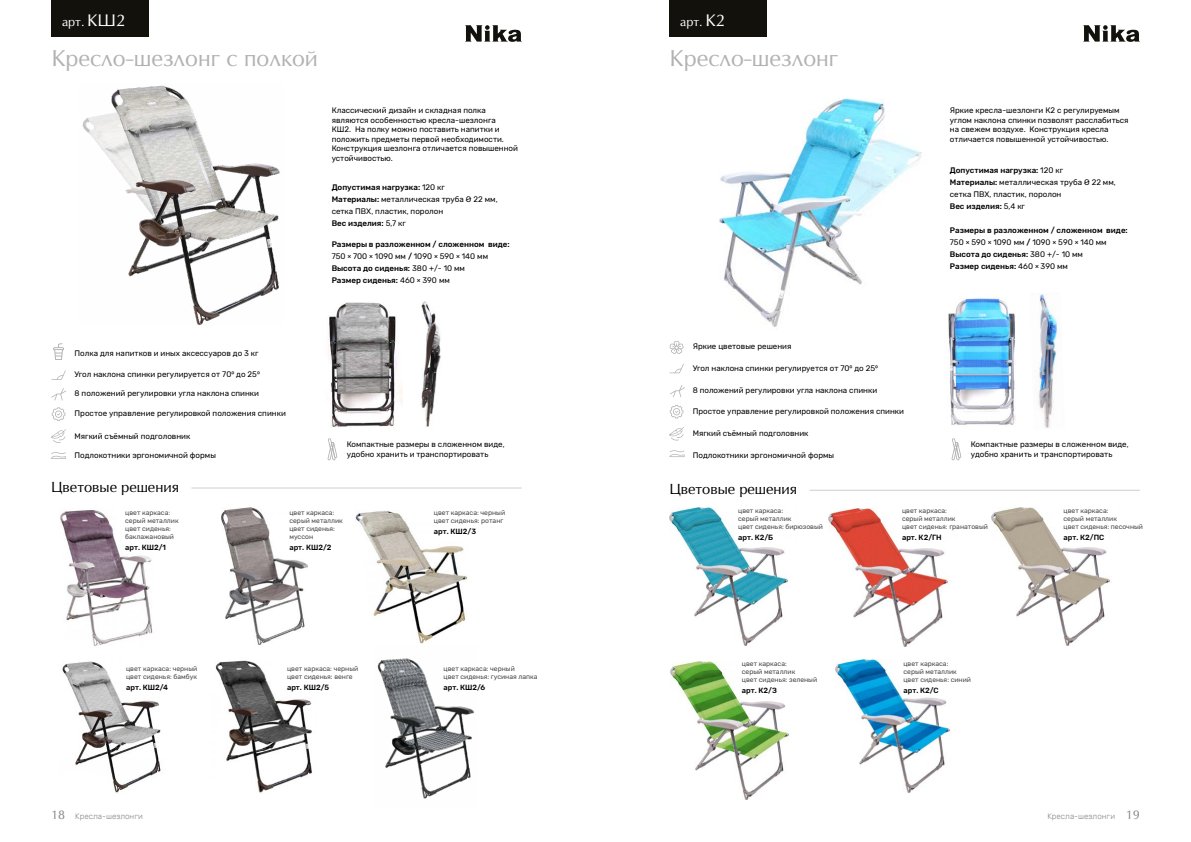
<style>
.page{position:relative;width:1191px;height:842px;background:#fff}
.page>*{position:absolute;margin:0;border:0;box-sizing:border-box;transform-origin:0 0}
.t1{font:22px "Opium New C";color:#b3b2b2}
.t2{font:14px "Opium New C";color:#000}
.t3{font:12px "Opium New";color:#fff}
.t4{font:8px/9.6px "Rubik";color:#000}
.t5{font:500 8px/12px "Rubik";color:#000}
.t6{font:300 8px "Rubik";color:#878787}
.t7{font:500 7.5px "Rubik";color:#000}
.t8{font:6.8px/8.2px "Rubik";color:#454444}
.s1{font-size:16px}
.s2{font-weight:500}
.s3{font-weight:400}
.s4{font-weight:400;font-size:7px}
.s5{font-family:"Opium New C";font-weight:400;font-size:12px}
</style>
<div class="page">
<img style="left:719px;top:98px;width:203px;height:229px">
<svg style="left:1083px;top:25px;width:57px;height:17px"></svg>
<svg style="left:465px;top:25px;width:57px;height:17px"></svg>
<div style="left:51px;top:0;width:97px;height:37px;background:#12110c"></div>
<div style="left:669px;top:0;width:97px;height:37px;background:#12110c"></div>
<img style="left:835px;top:659px;width:115px;height:133px">
<img style="left:670px;top:661px;width:119px;height:138px">
<img style="left:991px;top:507px;width:119px;height:139px">
<img style="left:828px;top:508px;width:120px;height:138px">
<img style="left:669px;top:507px;width:119px;height:139px">
<img style="left:1038px;top:294px;width:20px;height:134px">
<img style="left:948px;top:297px;width:68px;height:128px">
<img style="left:329px;top:302px;width:73px;height:125px">
<img style="left:421px;top:301px;width:20px;height:126px">
<img style="left:377px;top:658px;width:97px;height:141px">
<img style="left:62px;top:661px;width:99px;height:132px">
<img style="left:355px;top:510px;width:112px;height:134px">
<img style="left:221px;top:507px;width:87px;height:138px">
<img style="left:60px;top:510px;width:93px;height:136px">
<img style="left:215px;top:660px;width:97px;height:133px">
<hr style="left:191px;top:487px;width:331px;height:1px;background:#000">
<hr style="left:809px;top:490px;width:331px;height:1px;background:#000">
<img style="left:82px;top:85px;width:198px;height:240px">
<svg style="left:51px;top:429px;width:15px;height:14px"></svg>
<svg style="left:52px;top:407px;width:13px;height:14px"></svg>
<svg style="left:53px;top:343px;width:11px;height:17px"></svg>
<svg style="left:51px;top:370px;width:15px;height:10px"></svg>
<svg style="left:669px;top:427px;width:15px;height:13px"></svg>
<svg style="left:670px;top:405px;width:13px;height:13px"></svg>
<svg style="left:669px;top:341px;width:15px;height:13px"></svg>
<svg style="left:669px;top:364px;width:15px;height:9px"></svg>
<svg style="left:51px;top:388px;width:15px;height:13px"></svg>
<svg style="left:670px;top:385px;width:15px;height:12px"></svg>
<svg style="left:51px;top:452px;width:15px;height:7px"></svg>
<svg style="left:669px;top:450px;width:15px;height:7px"></svg>
<svg style="left:327px;top:438px;width:10px;height:22px"></svg>
<svg style="left:951px;top:438px;width:10px;height:22px"></svg>
<h3 class="t3" style="left:62px;top:14px;width:65px">арт. <span class="s1">КШ2</span></h3>
<h3 class="t3" style="left:680px;top:14px;width:46px">арт. <span class="s1">К2</span></h3>
<h1 class="t1" style="left:51px;top:44px;width:268px">Кресло-шезлонг с полкой</h1>
<h1 class="t1" style="left:669px;top:44px;width:170px">Кресло-шезлонг</h1>
<p class="t4" style="left:75px;top:349px;width:186px">Полка для напитков и иных аксессуаров до 3 кг</p>
<p class="t4" style="left:75px;top:370px;width:187px">Угол наклона спинки регулируется от 700 до 250</p>
<p class="t4" style="left:332px;top:106px;width:188px">Классический дизайн и складная полка являются особенностью кресла-шезлонга<br>КШ2. На полку можно поставить напитки и положить предметы первой необходимости.<br>Конструкция шезлонга отличается повышенной устойчивостью.</p>
<p class="t4" style="left:950px;top:106px;width:180px">Яркие кресла-шезлонги К2 с регулируемым углом наклона спинки позволят расслабиться на свежем воздухе. Конструкция кресла отличается повышенной устойчивостью.</p>
<p class="t4" style="left:332px;top:182px;width:167px;line-height:12px"><span class="s2">Допустимая нагрузка:</span> 120 кг<br><span class="s2">Материалы:</span> металлическая труба Ø 22 мм, сетка ПВХ, пластик, поролон<br><span class="s2">Вес изделия:</span> 5,7 кг</p>
<p class="t4" style="left:950px;top:165px;width:167px;line-height:12px"><span class="s2">Допустимая нагрузка:</span> 120 кг<br><span class="s2">Материалы:</span> металлическая труба Ø 22 мм, сетка ПВХ, пластик, поролон<br><span class="s2">Вес изделия:</span> 5,4 кг</p>
<p class="t5" style="left:950px;top:224px;width:179px">Размеры в разложенном / сложенном виде:<br><span class="s3">750</span> <span class="s4">×</span> <span class="s3">590</span> <span class="s4">×</span> <span class="s3">1090 мм</span> / <span class="s3">1090</span> <span class="s4">×</span> <span class="s3">590</span> <span class="s4">×</span> <span class="s3">140 мм </span>Высота до сиденья: <span class="s3">380 +/- 10 мм<br></span>Размер сиденья: <span class="s3">460</span> <span class="s4">×</span> <span class="s3">390 мм</span></p>
<p class="t5" style="left:332px;top:239px;width:179px">Размеры в разложенном / сложенном виде:<br><span class="s3">750</span> <span class="s4">×</span> <span class="s3">700</span> <span class="s4">×</span> <span class="s3">1090 мм</span> / <span class="s3">1090</span> <span class="s4">×</span> <span class="s3">590</span> <span class="s4">×</span> <span class="s3">140 мм </span>Высота до сиденья: <span class="s3">380 +/- 10 мм<br></span>Размер сиденья: <span class="s3">460</span> <span class="s4">×</span> <span class="s3">390 мм</span></p>
<p class="t4" style="left:693px;top:342px;width:100px">Яркие цветовые решения</p>
<p class="t4" style="left:693px;top:363px;width:187px">Угол наклона спинки регулируется от 700 до 250</p>
<p class="t4" style="left:75px;top:389px;width:186px">8 положений регулировки угла наклона спинки</p>
<p class="t4" style="left:693px;top:385px;width:186px">8 положений регулировки угла наклона спинки</p>
<p class="t4" style="left:75px;top:431px;width:117px">Мягкий съёмный подголовник</p>
<p class="t4" style="left:693px;top:429px;width:117px">Мягкий съёмный подголовник</p>
<p class="t4" style="left:693px;top:450px;width:143px">Подлокотники эргономичной формы</p>
<p class="t4" style="left:693px;top:407px;width:213px">Простое управление регулировкой положения спинки</p>
<p class="t4" style="left:75px;top:409px;width:213px">Простое управление регулировкой положения спинки</p>
<p class="t4" style="left:75px;top:451px;width:143px">Подлокотники эргономичной формы</p>
<p class="t4" style="left:347px;top:440px;width:159px">Компактные размеры в сложенном виде, удобно хранить и транспортировать</p>
<p class="t4" style="left:970px;top:440px;width:159px">Компактные размеры в сложенном виде, удобно хранить и транспортировать</p>
<h2 class="t2" style="left:51px;top:478px;width:129px">Цветовые решения</h2>
<h2 class="t2" style="left:669px;top:480px;width:129px">Цветовые решения</h2>
<p class="t8" style="left:125px;top:508px;width:55px">цвет каркаса: серый металлик цвет сиденья: баклажановый</p>
<p class="t7" style="left:125px;top:543px;width:42px">арт. КШ2/1</p>
<p class="t8" style="left:289px;top:508px;width:55px">цвет каркаса: серый металлик цвет сиденья: муссон</p>
<p class="t7" style="left:289px;top:543px;width:43px">арт. КШ2/2</p>
<p class="t8" style="left:434px;top:508px;width:73px">цвет каркаса: черный цвет сиденья: ротанг</p>
<p class="t7" style="left:434px;top:527px;width:44px">арт. КШ2/3</p>
<p class="t8" style="left:738px;top:506px;width:86px">цвет каркаса:<br>серый металлик<br>цвет сиденья: бирюзовый</p>
<p class="t7" style="left:738px;top:533px;width:36px">арт. К2/Б</p>
<p class="t8" style="left:902px;top:506px;width:87px">цвет каркаса:<br>серый металлик<br>цвет сиденья: гранатовый</p>
<p class="t7" style="left:902px;top:533px;width:41px">арт. К2/ГН</p>
<p class="t8" style="left:1063px;top:506px;width:81px">цвет каркаса:<br>серый металлик<br>цвет сиденья: песочный</p>
<p class="t7" style="left:1063px;top:533px;width:42px">арт. К2/ПС</p>
<p class="t8" style="left:126px;top:664px;width:73px">цвет каркаса: черный цвет сиденья: бамбук</p>
<p class="t7" style="left:126px;top:683px;width:43px">арт. КШ2/4</p>
<p class="t8" style="left:287px;top:664px;width:73px">цвет каркаса: черный цвет сиденья: венге</p>
<p class="t7" style="left:287px;top:683px;width:43px">арт. КШ2/5</p>
<p class="t8" style="left:443px;top:664px;width:95px">цвет каркаса: черный<br>цвет сиденья: гусиная лапка</p>
<p class="t7" style="left:443px;top:683px;width:43px">арт. КШ2/6</p>
<p class="t8" style="left:742px;top:659px;width:77px">цвет каркаса:<br>серый металлик<br>цвет сиденья: зеленый</p>
<p class="t7" style="left:742px;top:686px;width:36px">арт. К2/З</p>
<p class="t8" style="left:903px;top:659px;width:69px">цвет каркаса:<br>серый металлик цвет сиденья: синий</p>
<p class="t7" style="left:903px;top:686px;width:37px">арт. К2/С</p>
<p class="t6" style="left:51px;top:812px;width:94px"><span class="s5">18</span> Кресла-шезлонги</p>
<p class="t6" style="left:1047px;top:812px;width:94px">Кресла-шезлонги <span class="s5">19</span></p>
</div>
